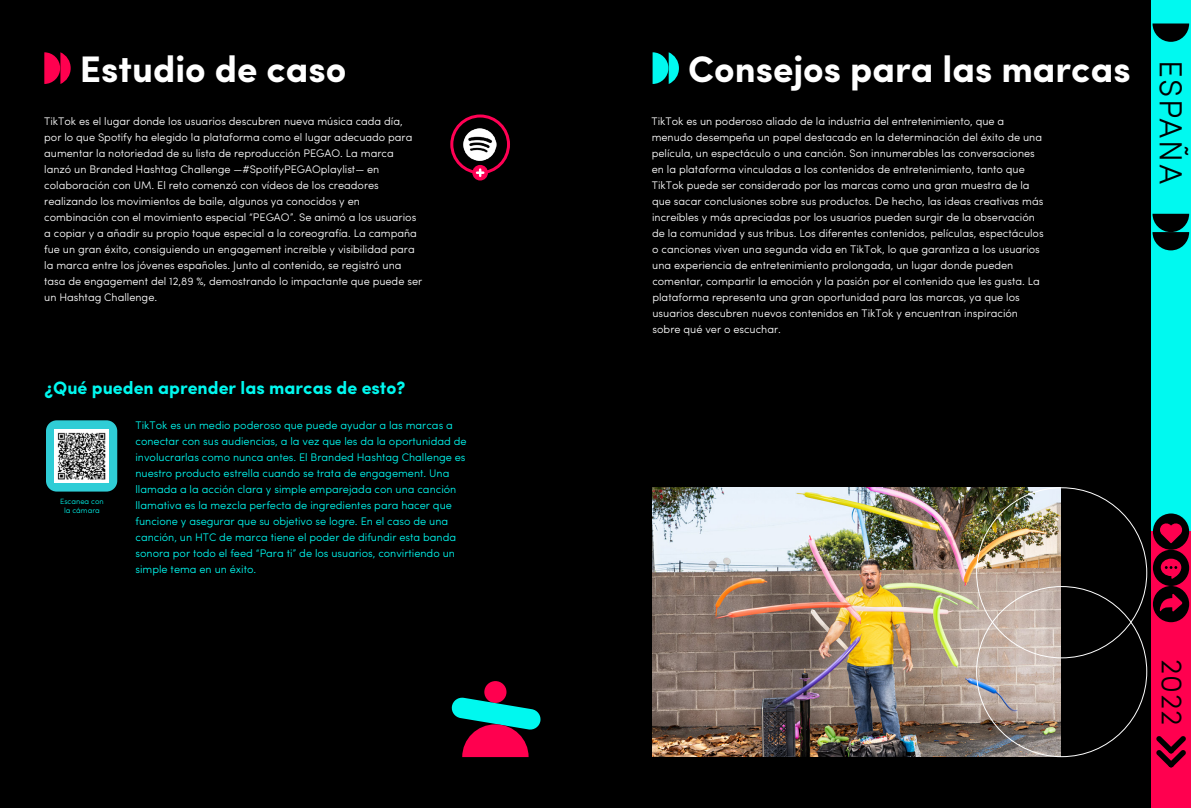
<style>
.page{position:relative;width:1191px;height:808px;background:#000}
.page>*{position:absolute;margin:0;border:0;box-sizing:border-box;transform-origin:0 0}
.t1{font:700 37px "Sofia Pro";color:#fff}
.t2{font:300 32px "Sofia Pro";letter-spacing:.05em;color:#000}
.t3{font:300 29.4px "Sofia Pro";color:#000}
.t4{font:700 18px "Sofia Pro";color:#00f8ef}
.t5{font:300 11px/16px "Sofia Pro";color:#fff}
.t6{font:300 11px/16px "Sofia Pro";color:#00f9f0}
.t7{font:300 7.6px/9.1px "Sofia Pro";color:#00f1e8;text-align:center}
</style>
<div class="page">
<img style="left:652px;top:487px;width:409px;height:269px">
<div style="left:484px;top:681px;width:22px;height:22px;background:#ff004f;border-radius:50%"></div>
<svg style="left:451px;top:697px;width:90px;height:60px"></svg>
<svg style="left:44px;top:52px;width:27px;height:32px"></svg>
<svg style="left:652px;top:52px;width:27px;height:32px"></svg>
<div style="left:46px;top:420px;width:71px;height:72px;background:#2fcdd6;border-radius:11px"></div>
<img style="left:55px;top:429px;width:54px;height:54px">
<svg style="left:452px;top:116px;width:56px;height:57px"></svg>
<div style="left:450px;top:115px;width:60px;height:59px;border:3px solid #ff0054;border-radius:50%"></div>
<svg style="left:472px;top:165px;width:16px;height:15px"></svg>
<svg style="left:477px;top:170px;width:6px;height:6px"></svg>
<img style="left:463px;top:128px;width:33px;height:33px">
<div style="left:1151px;top:0;width:40px;height:545px;background:#00f9f0"></div>
<svg style="left:1152px;top:24px;width:37px;height:18px"></svg>
<svg style="left:1152px;top:214px;width:37px;height:36px"></svg>
<div style="left:1151px;top:531px;width:40px;height:277px;background:#ff004f"></div>
<svg style="left:1156px;top:736px;width:30px;height:32px"></svg>
<div style="left:1152px;top:513px;width:37px;height:37px;background:#000;border-radius:50%"></div>
<svg style="left:1160px;top:523px;width:22px;height:20px"></svg>
<div style="left:1152px;top:550px;width:37px;height:36px;background:#000;border-radius:50%"></div>
<svg style="left:1160px;top:559px;width:21px;height:20px"></svg>
<div style="left:1152px;top:586px;width:37px;height:36px;background:#000;border-radius:50%"></div>
<svg style="left:1159px;top:594px;width:23px;height:18px"></svg>
<h1 class="t1" style="left:80px;top:41px;width:268px">Estudio de caso</h1>
<h1 class="t1" style="left:688px;top:41px;width:444px">Consejos para las marcas</h1>
<p class="t5" style="left:44px;top:113px;width:379px">TikTok es el lugar donde los usuarios descubren nueva música cada día, por lo que Spotify ha elegido la plataforma como el lugar adecuado para aumentar la notoriedad de su lista de reproducción PEGAO. La marca lanzó un Branded Hashtag Challenge —#SpotifyPEGAOplaylist— en colaboración con UM. El reto comenzó con vídeos de los creadores realizando los movimientos de baile, algunos ya conocidos y en combinación con el movimiento especial “PEGAO”. Se animó a los usuarios a copiar y a añadir su propio toque especial a la coreografía. La campaña fue un gran éxito, consiguiendo un engagement increíble y visibilidad para la marca entre los jóvenes españoles. Junto al contenido, se registró una tasa de engagement del 12,89 %, demostrando lo impactante que puede ser un Hashtag Challenge.</p>
<p class="t5" style="left:651px;top:113px;width:393px">TikTok es un poderoso aliado de la industria del entretenimiento, que a menudo desempeña un papel destacado en la determinación del éxito de una película, un espectáculo o una canción. Son innumerables las conversaciones en la plataforma vinculadas a los contenidos de entretenimiento, tanto que TikTok puede ser considerado por las marcas como una gran muestra de la que sacar conclusiones sobre sus productos. De hecho, las ideas creativas más increíbles y más apreciadas por los usuarios pueden surgir de la observación de la comunidad y sus tribus. Los diferentes contenidos, películas, espectáculos o canciones viven una segunda vida en TikTok, lo que garantiza a los usuarios una experiencia de entretenimiento prolongada, un lugar donde pueden comentar, compartir la emoción y la pasión por el contenido que les gusta. La plataforma representa una gran oportunidad para las marcas, ya que los usuarios descubren nuevos contenidos en TikTok y encuentran inspiración sobre qué ver o escuchar.</p>
<h3 class="t4" style="left:44px;top:374px;width:362px">¿Qué pueden aprender las marcas de esto?</h3>
<p class="t7" style="left:60px;top:496px;width:45px">Escanea con la cámara</p>
<p class="t6" style="left:135px;top:417px;width:332px">TikTok es un medio poderoso que puede ayudar a las marcas a conectar con sus audiencias, a la vez que les da la oportunidad de involucrarlas como nunca antes. El Branded Hashtag Challenge es nuestro producto estrella cuando se trata de engagement. Una llamada a la acción clara y simple emparejada con una canción llamativa es la mezcla perfecta de ingredientes para hacer que funcione y asegurar que su objetivo se logre. En el caso de una canción, un HTC de marca tiene el poder de difundir esta banda sonora por todo el feed “Para ti” de los usuarios, convirtiendo un simple tema en un éxito.</p>
<h2 class="t2" style="left:1194px;top:60px;width:126px;rotate:90deg">ESPAÑA</h2>
<h3 class="t3" style="left:1193px;top:659px;width:68px;rotate:90deg">2022</h3>
</div>
